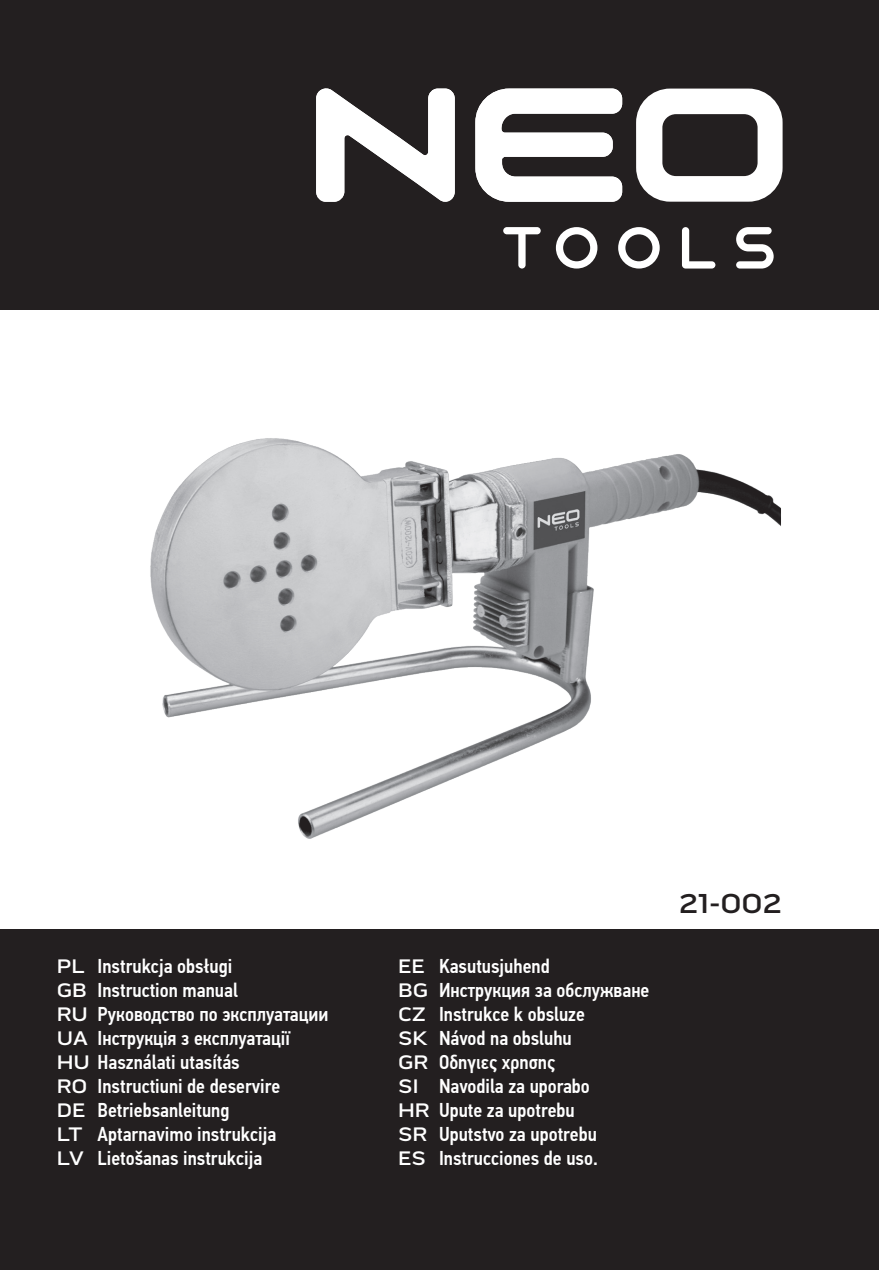
<style>
.page{position:relative;width:879px;height:1270px;background:#fff}
.page>*{position:absolute;margin:0;border:0;box-sizing:border-box;transform-origin:0 0}
.t1{font:500 28px "Pill Gothic 900 mg";color:#231f20}
.t2{font:500 20px/24px "PF Din Text Cond Pro";color:#fff}
.t3{font:500 20px/24px "Pill Gothic 900 mg";color:#fff}
.s1{font-family:"Pill Gothic 900 mg"}
</style>
<div class="page">
<div style="left:0;top:930px;width:879px;height:340px;background:#231f20"></div>
<img style="left:150px;top:438px;width:631px;height:401px">
<div style="left:0;top:0;width:879px;height:309px;background:#231f20"></div>
<svg style="left:503px;top:227px;width:38px;height:42px"></svg>
<svg style="left:556px;top:227px;width:41px;height:42px"></svg>
<svg style="left:618px;top:227px;width:42px;height:42px"></svg>
<svg style="left:682px;top:227px;width:33px;height:42px"></svg>
<svg style="left:736px;top:227px;width:37px;height:42px"></svg>
<svg style="left:475px;top:89px;width:147px;height:113px"></svg>
<svg style="left:316px;top:88px;width:139px;height:114px"></svg>
<svg style="left:636px;top:88px;width:146px;height:114px"></svg>
<p class="t2" style="left:98px;top:954px;width:136px">Instrukcja obsługi</p>
<p class="t2" style="left:98px;top:978px;width:142px">Instruction manual</p>
<p class="t2" style="left:98px;top:1002px;width:232px">Руководство по эксплуатации</p>
<p class="t2" style="left:98px;top:1026px;width:194px">Інструкція з експлуатації</p>
<p class="t2" style="left:57px;top:1050px;width:185px"><span class="s1">HU</span> Használati utasítás</p>
<p class="t2" style="left:98px;top:1074px;width:184px">Instructiuni de deservire</p>
<p class="t2" style="left:98px;top:1098px;width:133px">Betriebsanleitung</p>
<p class="t2" style="left:98px;top:1122px;width:180px">Aptarnavimo instrukcija</p>
<p class="t2" style="left:98px;top:1146px;width:166px">Lietošanas instrukcija</p>
<p class="t3" style="left:57px;top:954px;width:33px">PL<br>GB<br>RU<br>UA</p>
<p class="t3" style="left:57px;top:1074px;width:32px">RO<br>DE<br>LT<br>LV</p>
<p class="t3" style="left:398px;top:954px;width:33px">EE<br>BG<br>CZ<br>SK<br>GR<br>SI<br>HR<br>SR<br>ES</p>
<p class="t2" style="left:439px;top:954px;width:212px">Kasutusjuhend<br>Инструкция за обслужване<br>Instrukce k obsluze<br>Návod na obsluhu<br>Οδηγιες χρησης<br>Navodila za uporabo<br>Upute za upotrebu<br>Uputstvo za upotrebu<br>Instrucciones de uso.</p>
<h1 class="t1" style="left:679px;top:887px;width:104px">21-002</h1>
</div>
